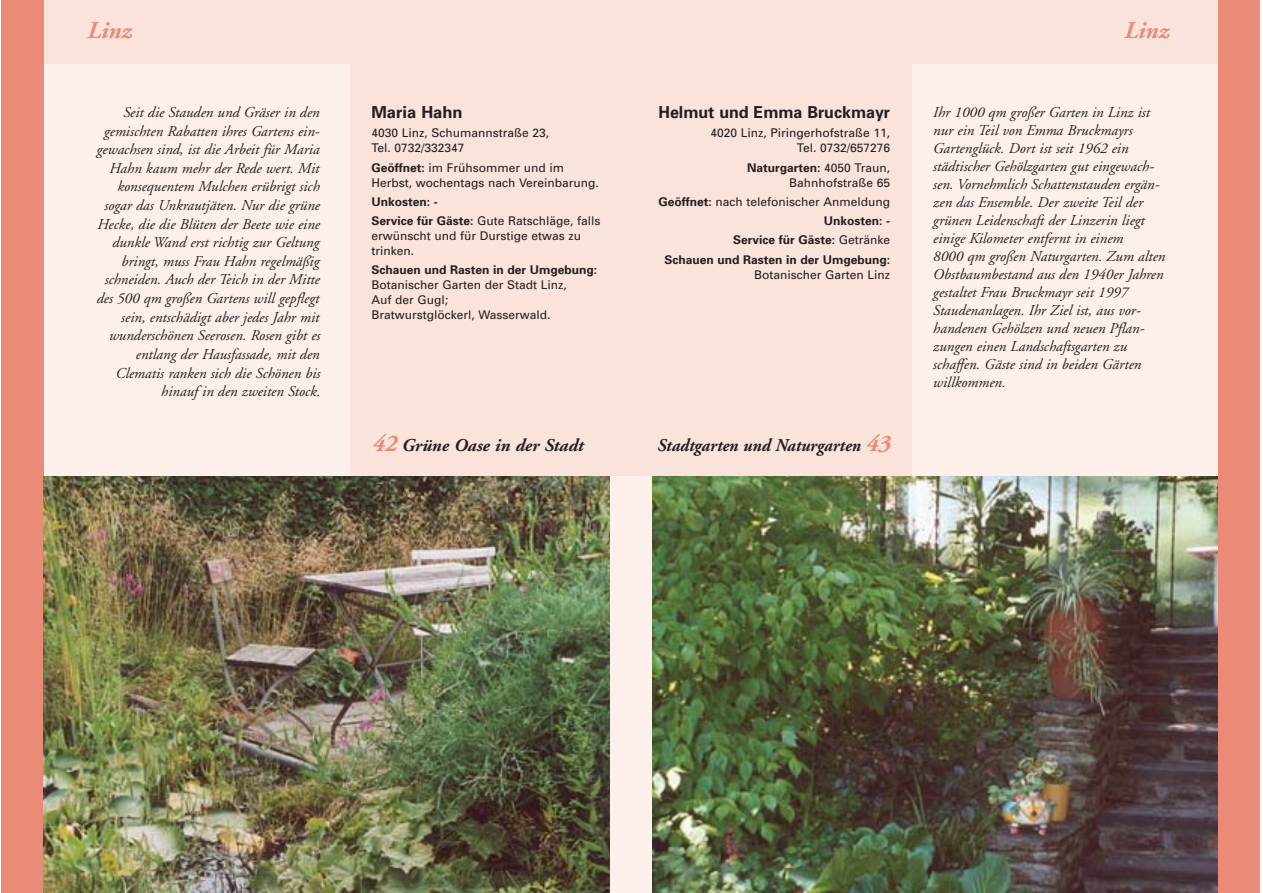
<style>
.page{position:relative;width:1263px;height:893px;background:#fff}
.page>*{position:absolute;margin:0;border:0;box-sizing:border-box;transform-origin:0 0}
.t1{font:italic 700 24px "Adobe Garamond";color:#e98b76}
.t2{font:italic 700 18px "Adobe Garamond";color:#231f20;scale:.94 1}
.t3{font:italic 700 18px "Adobe Garamond";color:#231f20}
.t4{font:700 16.5px "Univers";color:#231f20}
.t5{font:italic 15px/18.6px "Adobe Garamond";color:#231f20;text-align:right}
.t6{font:12px/15px "Univers";color:#231f20}
.t7{font:700 12px/19.2px "Univers";color:#231f20}
.s1{font-weight:700}
.s2{font-weight:400}
.s3{font-size:24px;color:#e98b76}
</style>
<div class="page">
<div style="left:1px;top:0;width:43px;height:892px;background:#e98b76"></div>
<div style="left:1218px;top:0;width:42px;height:892px;background:#e98b76"></div>
<div style="left:44px;top:0;width:1174px;height:892px;background:#fdf0ea"></div>
<div style="left:350px;top:0;width:561px;height:476px;background:#f9e3db"></div>
<div style="left:44px;top:0;width:1174px;height:64px;background:#f9e3db"></div>
<img style="left:44px;top:476px;width:565px;height:416px">
<img style="left:652px;top:476px;width:566px;height:416px">
<h1 class="t1" style="left:86px;top:21px;width:46px">Linz</h1>
<h1 class="t1" style="left:1124px;top:21px;width:46px">Linz</h1>
<p class="t4" style="left:659px;top:106px;width:233px">Helmut und Emma Bruckmayr</p>
<p class="t6" style="left:710px;top:127px;width:181px;text-align:right">4020 Linz, Piringerhofstraße 11,<br>Tel. 0732/657276</p>
<p class="t6" style="left:747px;top:161px;width:144px;text-align:right"><span class="s1">Naturgarten:</span> 4050 Traun,<br>Bahnhofstraße 65</p>
<p class="t7" style="left:658px;top:193px;width:233px;text-align:right">Geöffnet: <span class="s2">nach telefonischer Anmeldung<br></span>Unkosten: -<br>Service für Gäste: <span class="s2">Getränke<br></span>Schauen und Rasten in der Umgebung:</p>
<p class="t6" style="left:754px;top:268px;width:138px">Botanischer Garten Linz</p>
<p class="t4" style="left:371px;top:106px;width:93px">Maria Hahn</p>
<p class="t6" style="left:371px;top:127px;width:179px">4030 Linz, Schumannstraße 23,<br>Tel. 0732/332347</p>
<p class="t6" style="left:371px;top:161px;width:229px"><span class="s1">Geöffnet:</span> im Frühsommer und im<br>Herbst, wochentags nach Vereinbarung.</p>
<p class="t7" style="left:371px;top:193px;width:231px">Unkosten: -<br>Service für Gäste: <span class="s2">Gute Ratschläge, falls</span></p>
<p class="t6" style="left:371px;top:229px;width:211px">erwünscht und für Durstige etwas zu trinken.</p>
<p class="t7" style="left:371px;top:261px;width:227px">Schauen und Rasten in der Umgebung:</p>
<p class="t6" style="left:371px;top:279px;width:197px">Botanischer Garten der Stadt Linz,<br>Auf der Gugl;<br>Bratwurstglöckerl, Wasserwald.</p>
<p class="t5" style="left:96px;top:104px;width:225px">Seit die Stauden und Gräser in den gemischten Rabatten ihres Gartens ein&shy;gewachsen sind, ist die Arbeit für Maria Hahn kaum mehr der Rede wert. Mit konsequentem Mulchen erübrigt sich sogar das Unkrautjäten. Nur die grüne Hecke, die die Blüten der Beete wie eine dunkle Wand erst richtig zur Geltung bringt, muss Frau Hahn regelmäßig schneiden. Auch der Teich in der Mitte des 500 qm großen Gartens will gepflegt sein, entschädigt aber jedes Jahr mit wunderschönen Seerosen. Rosen gibt es entlang der Hausfassade, mit den Clematis ranken sich die Schönen bis hinauf in den zweiten Stock.</p>
<p class="t5" style="left:933px;top:105px;width:234px;line-height:18px;text-align:left">Ihr 1000 qm großer Garten in Linz ist nur ein Teil von Emma Bruckmayrs Gartenglück. Dort ist seit 1962 ein städtischer Gehölzgarten gut eingewach&shy;sen. Vornehmlich Schattenstauden ergän&shy;zen das Ensemble. Der zweite Teil der grünen Leidenschaft der Linzerin liegt einige Kilometer entfernt in einem<br>8000 qm großen Naturgarten. Zum alten Obstbaumbestand aus den 1940er Jahren gestaltet Frau Bruckmayr seit 1997<br>Staudenanlagen. Ihr Ziel ist, aus vor&shy;handenen Gehölzen und neuen Pflan&shy;zungen einen Landschaftsgarten zu schaffen. Gäste sind in beiden Gärten willkommen.</p>
<p class="t3" style="left:371px;top:438px;width:213px"><span class="s3">42</span> Grüne Oase in der Stadt</p>
<p class="t2" style="left:657px;top:438px;width:250px">Stadtgarten und Naturgarten <span class="s3">43</span></p>
</div>
